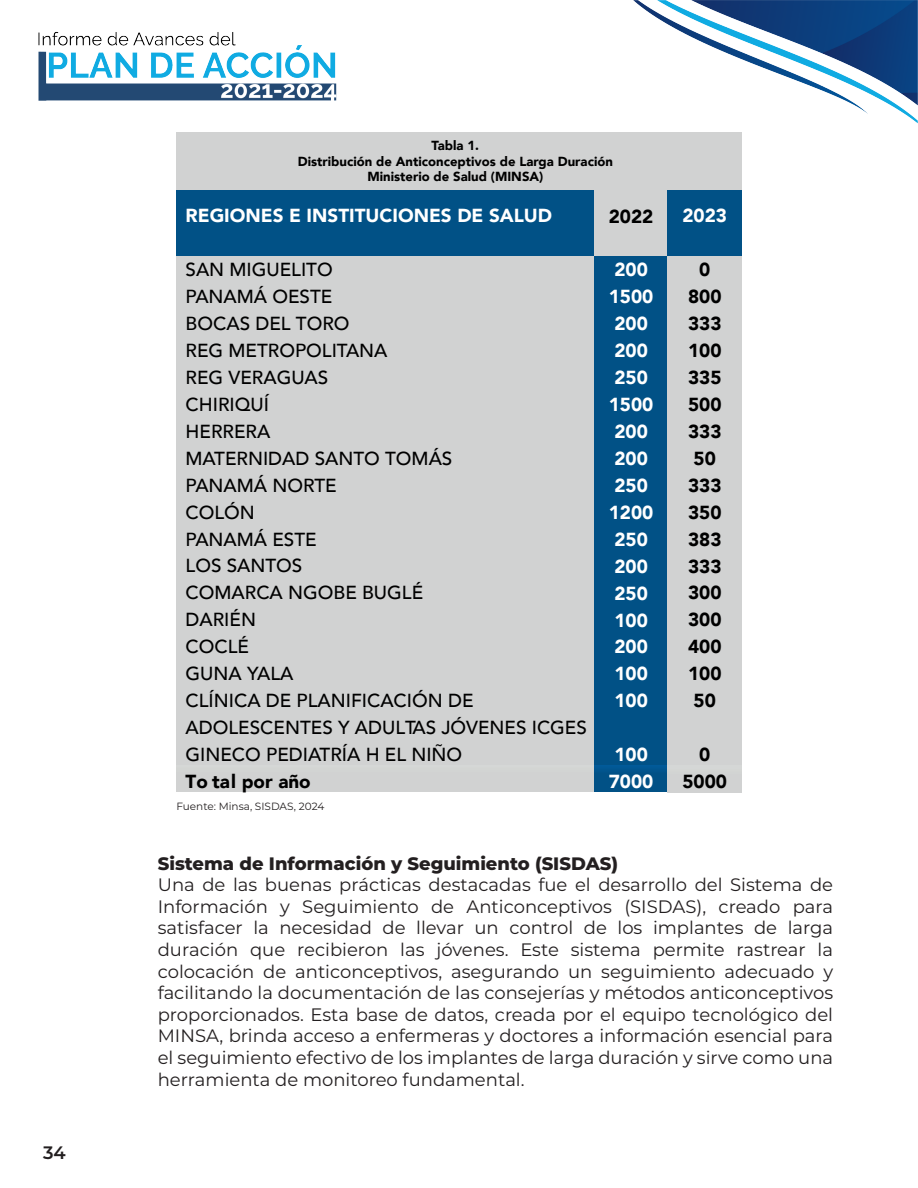
<style>
.page{position:relative;width:918px;height:1188px;background:#fff}
.page>*{position:absolute;margin:0;border:0;box-sizing:border-box;transform-origin:0 0}
.t1{font:500 18.9px/27px "Avenir";color:#000}
.t2{font:900 18.9px/27px "Avenir";color:#fff}
.t3{font:900 18.9px/27px "Avenir";color:#000;text-align:center}
.t4{font:18px/21.6px "Montserrat";color:#231f20;text-align:justify}
.t5{font:800 18px "Montserrat";color:#231f20}
.t6{font:600 18px "Montserrat";color:#231f20}
.t7{font:900 13.05px/15.8px "Avenir";color:#000;text-align:center}
.t8{font:10.5px "Montserrat";color:#231f20}
</style>
<div class="page">
<img style="left:38px;top:0;width:880px;height:124px">
<div style="left:594px;top:765px;width:74px;height:27px;background:linear-gradient(to right,#015289,#015288)"></div>
<div style="left:176px;top:765px;width:418px;height:26px;background:#d1d2d2"></div>
<div style="left:668px;top:765px;width:74px;height:27px;background:#d1d2d2"></div>
<div style="left:177px;top:132px;width:565px;height:59px;background:#d1d2d2"></div>
<div style="left:177px;top:190px;width:417px;height:66px;background:#015186"></div>
<div style="left:177px;top:631px;width:417px;height:27px;background:#d1d2d2"></div>
<div style="left:177px;top:658px;width:417px;height:26px;background:#d1d2d2"></div>
<div style="left:177px;top:684px;width:417px;height:54px;background:#d1d2d2"></div>
<div style="left:177px;top:738px;width:417px;height:27px;background:#d1d2d2"></div>
<div style="left:177px;top:256px;width:417px;height:27px;background:#d1d2d2"></div>
<div style="left:177px;top:283px;width:417px;height:27px;background:#d1d2d2"></div>
<div style="left:177px;top:310px;width:417px;height:26px;background:#d1d2d2"></div>
<div style="left:177px;top:336px;width:417px;height:27px;background:#d1d2d2"></div>
<div style="left:177px;top:363px;width:417px;height:27px;background:#d1d2d2"></div>
<div style="left:177px;top:390px;width:417px;height:27px;background:#d1d2d2"></div>
<div style="left:177px;top:417px;width:417px;height:27px;background:#d1d2d2"></div>
<div style="left:177px;top:444px;width:417px;height:26px;background:#d1d2d2"></div>
<div style="left:177px;top:470px;width:417px;height:27px;background:#d1d2d2"></div>
<div style="left:177px;top:497px;width:417px;height:27px;background:#d1d2d2"></div>
<div style="left:177px;top:524px;width:417px;height:27px;background:#d1d2d2"></div>
<div style="left:177px;top:551px;width:417px;height:26px;background:#d1d2d2"></div>
<div style="left:177px;top:577px;width:417px;height:27px;background:#d1d2d2"></div>
<div style="left:177px;top:604px;width:417px;height:27px;background:#d1d2d2"></div>
<div style="left:594px;top:191px;width:74px;height:65px;background:#d1d2d2"></div>
<div style="left:594px;top:631px;width:74px;height:27px;background:#015186"></div>
<div style="left:594px;top:658px;width:74px;height:27px;background:#015186"></div>
<div style="left:594px;top:685px;width:74px;height:57px;background:#015186"></div>
<div style="left:594px;top:738px;width:74px;height:27px;background:#015186"></div>
<div style="left:594px;top:256px;width:74px;height:27px;background:#015186"></div>
<div style="left:594px;top:283px;width:74px;height:27px;background:#015186"></div>
<div style="left:594px;top:310px;width:74px;height:27px;background:#015186"></div>
<div style="left:594px;top:337px;width:74px;height:26px;background:#015186"></div>
<div style="left:594px;top:363px;width:74px;height:27px;background:#015186"></div>
<div style="left:594px;top:390px;width:74px;height:27px;background:#015186"></div>
<div style="left:594px;top:417px;width:74px;height:27px;background:#015186"></div>
<div style="left:594px;top:444px;width:74px;height:26px;background:#015186"></div>
<div style="left:594px;top:470px;width:74px;height:27px;background:#015186"></div>
<div style="left:594px;top:497px;width:74px;height:27px;background:#015186"></div>
<div style="left:594px;top:524px;width:74px;height:27px;background:#015186"></div>
<div style="left:594px;top:551px;width:74px;height:27px;background:#015186"></div>
<div style="left:594px;top:578px;width:74px;height:26px;background:#015186"></div>
<div style="left:594px;top:604px;width:74px;height:27px;background:#015186"></div>
<div style="left:668px;top:191px;width:74px;height:65px;background:#015186"></div>
<div style="left:668px;top:631px;width:74px;height:27px;background:#d1d2d2"></div>
<div style="left:668px;top:658px;width:74px;height:27px;background:#d1d2d2"></div>
<div style="left:668px;top:685px;width:74px;height:57px;background:#d1d2d2"></div>
<div style="left:668px;top:738px;width:74px;height:27px;background:#d1d2d2"></div>
<div style="left:668px;top:256px;width:74px;height:27px;background:#d1d2d2"></div>
<div style="left:668px;top:283px;width:74px;height:27px;background:#d1d2d2"></div>
<div style="left:668px;top:310px;width:74px;height:27px;background:#d1d2d2"></div>
<div style="left:668px;top:337px;width:74px;height:26px;background:#d1d2d2"></div>
<div style="left:668px;top:363px;width:74px;height:27px;background:#d1d2d2"></div>
<div style="left:668px;top:390px;width:74px;height:27px;background:#d1d2d2"></div>
<div style="left:668px;top:417px;width:74px;height:27px;background:#d1d2d2"></div>
<div style="left:668px;top:444px;width:74px;height:26px;background:#d1d2d2"></div>
<div style="left:668px;top:470px;width:74px;height:27px;background:#d1d2d2"></div>
<div style="left:668px;top:497px;width:74px;height:27px;background:#d1d2d2"></div>
<div style="left:668px;top:524px;width:74px;height:27px;background:#d1d2d2"></div>
<div style="left:668px;top:551px;width:74px;height:26px;background:#d1d2d2"></div>
<div style="left:668px;top:577px;width:74px;height:27px;background:#d1d2d2"></div>
<div style="left:668px;top:604px;width:74px;height:27px;background:#d1d2d2"></div>
<p class="t6" style="left:43px;top:1139px;width:24px">34</p>
<p class="t7" style="left:298px;top:137px;width:317px">Tabla 1.<br>Distribución de Anticonceptivos de Larga Duración<br>Ministerio de Salud (MINSA)</p>
<p class="t2" style="left:186px;top:202px;width:368px">REGIONES E INSTITUCIONES DE SALUD</p>
<p class="t1" style="left:186px;top:255px;width:403px">SAN MIGUELITO<br>PANAMÁ OESTE<br>BOCAS DEL TORO<br>REG METROPOLITANA<br>REG VERAGUAS<br>CHIRIQUÍ<br>HERRERA<br>MATERNIDAD SANTO TOMÁS<br>PANAMÁ NORTE<br>COLÓN<br>PANAMÁ ESTE<br>LOS SANTOS<br>COMARCA NGOBE BUGLÉ<br>DARIÉN<br>COCLÉ<br>GUNA YALA<br>CLÍNICA DE PLANIFICACIÓN DE<br>ADOLESCENTES Y ADULTAS JÓVENES ICGES<br>GINECO PEDIATRÍA H EL NIÑO</p>
<p class="t3" style="left:186px;top:767px;width:127px">To tal por año</p>
<p class="t8" style="left:176px;top:799px;width:149px">Fuente: Minsa, SISDAS, 2024</p>
<p class="t3" style="left:609px;top:202px;width:46px">2022</p>
<p class="t2" style="left:609px;top:256px;width:46px">200<br>1500<br>200<br>200<br>250<br>1500<br>200<br>200<br>250<br>1200<br>250<br>200<br>250<br>100<br>200<br>100<br>100</p>
<p class="t2" style="left:609px;top:741px;width:46px">100<br>7000</p>
<p class="t2" style="left:682px;top:202px;width:46px">2023</p>
<p class="t3" style="left:688px;top:256px;width:35px">0<br>800<br>333<br>100<br>335<br>500<br>333<br>50<br>333<br>350<br>383<br>333<br>300<br>300<br>400<br>100<br>50</p>
<p class="t3" style="left:682px;top:740px;width:46px">0<br>5000</p>
<p class="t5" style="left:158px;top:850px;width:462px">Sistema de Información y Seguimiento (SISDAS)</p>
<p class="t4" style="left:158px;top:873px;width:677px">Una de las buenas prácticas destacadas fue el desarrollo del Sistema de Información y Seguimiento de Anticonceptivos (SISDAS), creado para satisfacer la necesidad de llevar un control de los implantes de larga duración que recibieron las jóvenes. Este sistema permite rastrear la colocación de anticonceptivos, asegurando un seguimiento adecuado y facilitando la documentación de las consejerías y métodos anticonceptivos proporcionados. Esta base de datos, creada por el equipo tecnológico del MINSA, brinda acceso a enfermeras y doctores a información esencial para el seguimiento efectivo de los implantes de larga duración y sirve como una herramienta de monitoreo fundamental.</p>
</div>
